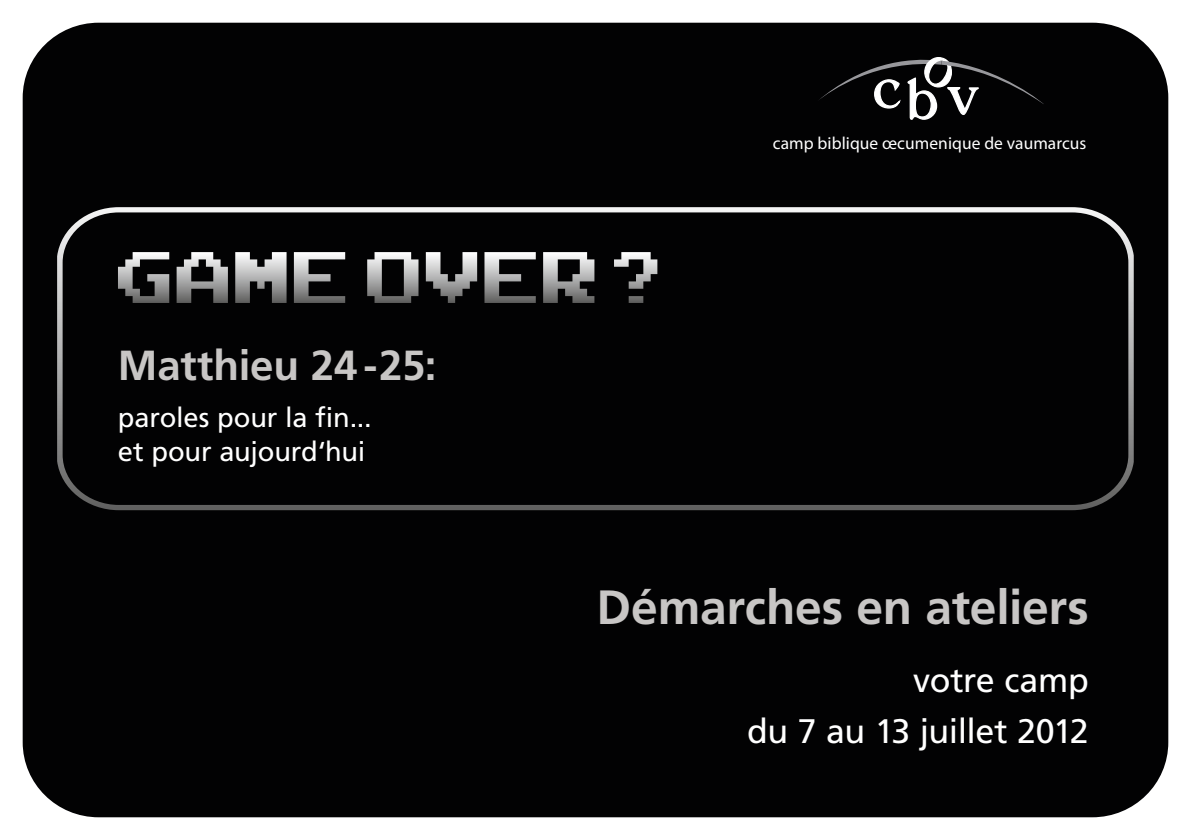
<style>
.page{position:relative;width:1191px;height:840px;background:#fff}
.page>*{position:absolute;margin:0;border:0;box-sizing:border-box;transform-origin:0 0}
.t1{font:700 48px "Frutiger LT";letter-spacing:-.005em;color:#c8c6c5}
.t2{font:700 42px "Frutiger LT";letter-spacing:-.005em;color:#c8c6c5}
.t3{font:34px/50.4px "Frutiger LT";letter-spacing:-.01em;color:#fff;text-align:right}
.t4{font:27.2px/34px "Frutiger LT";letter-spacing:-.005em;color:#fff}
.t5{font:17.4px "Myriad Pro";letter-spacing:.005em;color:#fff}
</style>
<div class="page">
<div style="left:23px;top:23px;width:1145px;height:793px;background:#020203;border-radius:75px"></div>
<svg style="left:819px;top:57px;width:225px;height:63px"></svg>
<svg style="left:57px;top:207px;width:1076px;height:303px"></svg>
<h2 class="t2" style="left:118px;top:340px;width:320px">Matthieu 24 -25:</h2>
<p class="t4" style="left:118px;top:400px;width:255px">paroles pour la fin... et pour aujourd‘hui</p>
<p class="t5" style="left:773px;top:132px;width:315px">camp biblique œcumenique de vaumarcus</p>
<h1 class="t1" style="left:596px;top:578px;width:494px">Démarches en ateliers</h1>
<p class="t3" style="left:747px;top:655px;width:343px">votre camp<br>du 7 au 13 juillet 2012</p>
</div>
